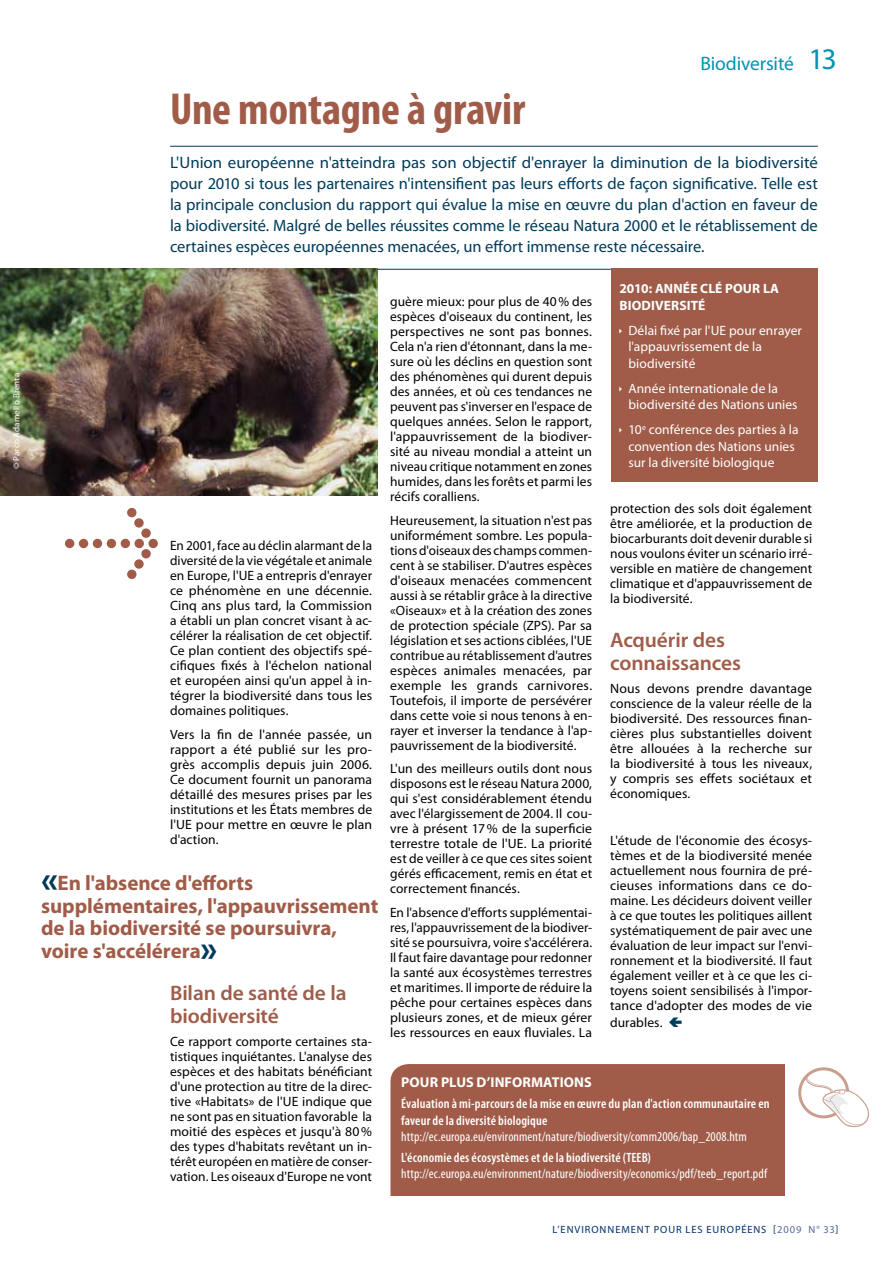
<style>
.page{position:relative;width:893px;height:1263px;background:#fff}
.page>*{position:absolute;margin:0;border:0;box-sizing:border-box;transform-origin:0 0}
.t1{font:82.5px "Meta Plus";color:#a05c48}
.t2{font:700 condensed 45px "Myriad Pro";letter-spacing:-.005em;color:#a05c48}
.t3{font:30px "Myriad Pro";color:#0093b1}
.t4{font:700 21px/22.5px "Myriad Pro";letter-spacing:-.005em;color:#a05c48}
.t5{font:600 21px/22.5px "Myriad Pro";letter-spacing:-.01em;color:#a05c48}
.t6{font:19.5px "Myriad Pro";letter-spacing:-.01em;color:#0093b1}
.t7{font:16.5px/21px "Myriad Pro";letter-spacing:-.005em;color:#003b5b;text-align:justify}
.t8{font:700 14.25px "Myriad Pro";letter-spacing:.01em;color:#fff}
.t9{font:13.5px/15px "Myriad Pro";letter-spacing:.005em;color:#000;text-align:justify}
.t10{font:13.5px/16.5px "Myriad Pro";letter-spacing:.005em;color:#fff}
.t11{font:condensed 13.5px "Myriad Pro";letter-spacing:.01em;color:#fff}
.t12{font:600 condensed 13.5px/16.5px "Myriad Pro";letter-spacing:.01em;color:#fff}
.t13{font:700 13.5px/16.5px "Myriad Pro";letter-spacing:.01em;color:#fff}
.t14{font:10.5px "Myriad Pro";color:#002f6a}
.t15{font:10.5px "Myriad Pro";letter-spacing:.085em;color:#576898}
.t16{font:9px "Myriad Pro";letter-spacing:.015em;color:#fff}
.s1{font-size:37.5px;color:#003b5b}
.s2{color:#002f6a}
</style>
<div class="page">
<div style="left:390px;top:1064px;width:437px;height:157px;background:#a05c48;border-radius:18px"></div>
<div style="left:786px;top:1062px;width:107px;height:148px;background:#fff"></div>
<svg style="left:800px;top:1069px;width:48px;height:48px"></svg>
<div style="left:798px;top:1067px;width:51px;height:51px;border:3px solid #c89f8f;border-radius:50%"></div>
<svg style="left:805px;top:1076px;width:65px;height:52px"></svg>
<div style="left:380px;top:1196px;width:506px;height:58px;background:#fff"></div>
<div style="left:59px;top:975px;width:246px;height:246px;border:12px solid #fff;border-radius:50%"></div>
<img style="left:0;top:268px;width:377px;height:227px">
<div style="left:611px;top:269px;width:207px;height:213px;background:#a05c48"></div>
<hr style="left:170px;top:146px;width:648px;height:1px;background:#003b5b">
<hr style="left:377px;top:269px;width:234px;height:1px;background:#003b5b">
<p class="t16" style="left:11px;top:469px;width:97px;rotate:-90deg">© Parco Adamello Brenta</p>
<h2 class="t2" style="left:170px;top:81px;width:357px">Une montagne à gravir</h2>
<h3 class="t6" style="left:700px;top:51px;width:95px">Biodiversité</h3>
<h3 class="t3" style="left:808px;top:41px;width:30px">13</h3>
<p class="t7" style="left:170px;top:152px;width:649px">L'Union européenne n'atteindra pas son objectif d'enrayer la diminution de la biodiversité pour 2010 si tous les partenaires n'intensifient pas leurs efforts de façon significative. Telle est la principale conclusion du rapport qui évalue la mise en œuvre du plan d'action en faveur de la biodiversité. Malgré de belles réussites comme le réseau Natura 2000 et le rétablissement de certaines espèces européennes menacées, un effort immense reste nécessaire.</p>
<h1 class="t1" style="left:62px;top:492px;width:100px">&gt;</h1>
<p class="t9" style="left:170px;top:538px;width:204px">En 2001, face au déclin alarmant de la diversité de la vie végétale et animale en Europe, l'UE a entrepris d'enrayer ce phénomène en une décennie.<br>Cinq ans plus tard, la Commission a établi un plan concret visant à ac&shy;célérer la réalisation de cet objectif.<br>Ce plan contient des objectifs spé&shy;cifiques fixés à l'échelon national et européen ainsi qu'un appel à in&shy;tégrer la biodiversité dans tous les domaines politiques.</p>
<p class="t9" style="left:170px;top:727px;width:204px">Vers la fin de l'année passée, un rapport a été publié sur les pro&shy;grès accomplis depuis juin 2006.<br>Ce document fournit un panorama détaillé des mesures prises par les institutions et les États membres de l'UE pour mettre en œuvre le plan d'action.</p>
<h3 class="t4" style="left:41px;top:871px;width:339px"><span class="s1">«</span>En l'absence d'efforts supplémentaires, l'appauvrissement de la biodiversité se poursuivra, voire s'accélérera<span class="s1">»</span></h3>
<h3 class="t5" style="left:170px;top:981px;width:178px">Bilan de santé de la biodiversité</h3>
<p class="t9" style="left:170px;top:1034px;width:204px">Ce rapport comporte certaines sta&shy;tistiques inquiétantes. L'analyse des espèces et des habitats bénéficiant d'une protection au titre de la direc&shy;tive «Habitats» de l'UE indique que ne sont pas en situation favorable la moitié des espèces et jusqu'à 80% des types d'habitats revêtant un in&shy;térêt européen en matière de conser&shy;vation. Les oiseaux d'Europe ne vont</p>
<p class="t9" style="left:390px;top:294px;width:204px">guère mieux: pour plus de 40% des espèces d'oiseaux du continent, les perspectives ne sont pas bonnes.<br>Cela n'a rien d'étonnant, dans la me&shy;sure où les déclins en question sont des phénomènes qui durent depuis des années, et où ces tendances ne peuvent pas s'inverser en l'espace de quelques années. Selon le rapport, l'appauvrissement de la biodiver&shy;sité au niveau mondial a atteint un niveau critique notamment en zones humides, dans les forêts et parmi les récifs coralliens.</p>
<p class="t9" style="left:390px;top:513px;width:204px">Heureusement, la situation n'est pas uniformément sombre. Les popula&shy;tions d'oiseaux des champs commen&shy;cent à se stabiliser. D'autres espèces d'oiseaux menacées commencent aussi à se rétablir grâce à la directive «Oiseaux» et à la création des zones de protection spéciale (ZPS). Par sa législation et ses actions ciblées, l'UE contribue au rétablissement d'autres espèces animales menacées, par exemple les grands carnivores.<br>Toutefois, il importe de persévérer dans cette voie si nous tenons à en&shy;rayer et inverser la tendance à l'ap&shy;pauvrissement de la biodiversité.</p>
<p class="t9" style="left:390px;top:761px;width:204px">L'un des meilleurs outils dont nous disposons est le réseau Natura 2000, qui s'est considérablement étendu avec l'élargissement de 2004. Il cou&shy;vre à présent 17% de la superficie terrestre totale de l'UE. La priorité est de veiller à ce que ces sites soient gérés efficacement, remis en état et correctement financés.</p>
<p class="t9" style="left:390px;top:905px;width:204px">En l'absence d'efforts supplémentai&shy;res, l'appauvrissement de la biodiver&shy;sité se poursuivra, voire s'accélérera.<br>Il faut faire davantage pour redonner la santé aux écosystèmes terrestres et maritimes. Il importe de réduire la pêche pour certaines espèces dans plusieurs zones, et de mieux gérer les ressources en eaux fluviales. La</p>
<p class="t13" style="left:619px;top:280px;width:161px">2010: ANNÉE CLÉ POUR LA<br>BIODIVERSITÉ</p>
<p class="t10" style="left:628px;top:322px;width:175px">Délai fixé par l'UE pour enrayer l'appauvrissement de la biodiversité</p>
<p class="t10" style="left:628px;top:380px;width:171px">Année internationale de la biodiversité des Nations unies</p>
<p class="t10" style="left:628px;top:421px;width:172px">10<sup>e</sup> conférence des parties à la convention des Nations unies sur la diversité biologique</p>
<p class="t9" style="left:610px;top:501px;width:204px">protection des sols doit également être améliorée, et la production de biocarburants doit devenir durable si nous voulons éviter un scénario irré&shy;versible en matière de changement climatique et d'appauvrissement de la biodiversité.</p>
<h3 class="t5" style="left:610px;top:628px;width:132px">Acquérir des connaissances</h3>
<p class="t9" style="left:610px;top:681px;width:204px">Nous devons prendre davantage conscience de la valeur réelle de la biodiversité. Des ressources finan&shy;cières plus substantielles doivent être allouées à la recherche sur la biodiversité à tous les niveaux, y compris ses effets sociétaux et économiques.</p>
<p class="t9" style="left:610px;top:833px;width:204px">L'étude de l'économie des écosys&shy;tèmes et de la biodiversité menée actuellement nous fournira de pré&shy;cieuses informations dans ce do&shy;maine. Les décideurs doivent veiller à ce que toutes les politiques aillent systématiquement de pair avec une évaluation de leur impact sur l'envi&shy;ronnement et la biodiversité. Il faut également veiller et à ce que les ci&shy;toyens soient sensibilisés à l'impor&shy;tance d'adopter des modes de vie</p>
<p class="t9" style="left:610px;top:1014px;width:54px">durables.</p>
<p class="t8" style="left:401px;top:1073px;width:192px">POUR PLUS D’INFORMATIONS</p>
<p class="t12" style="left:401px;top:1095px;width:370px">Évaluation à mi-parcours de la mise en œuvre du plan d'action communautaire en faveur de la diversité biologique</p>
<p class="t11" style="left:401px;top:1128px;width:347px">http://ec.europa.eu/environment/nature/biodiversity/comm2006/bap_2008.htm</p>
<p class="t12" style="left:401px;top:1149px;width:251px">L'économie des écosystèmes et de la biodiversité (TEEB)</p>
<p class="t11" style="left:401px;top:1166px;width:367px">http://ec.europa.eu/environment/nature/biodiversity/economics/pdf/teeb_report.pdf</p>
<p class="t14" style="left:553px;top:1223px;width:22px">L’Environnement</p>
<p class="t14" style="left:654px;top:1223px;width:8px">pour</p>
<p class="t14" style="left:686px;top:1223px;width:7px">les</p>
<p class="t14" style="left:707px;top:1223px;width:14px">Européens</p>
<p class="t15" style="left:773px;top:1223px;width:67px"><span class="s2">[</span>2009 n ° 33<span class="s2">]</span></p>
</div>
